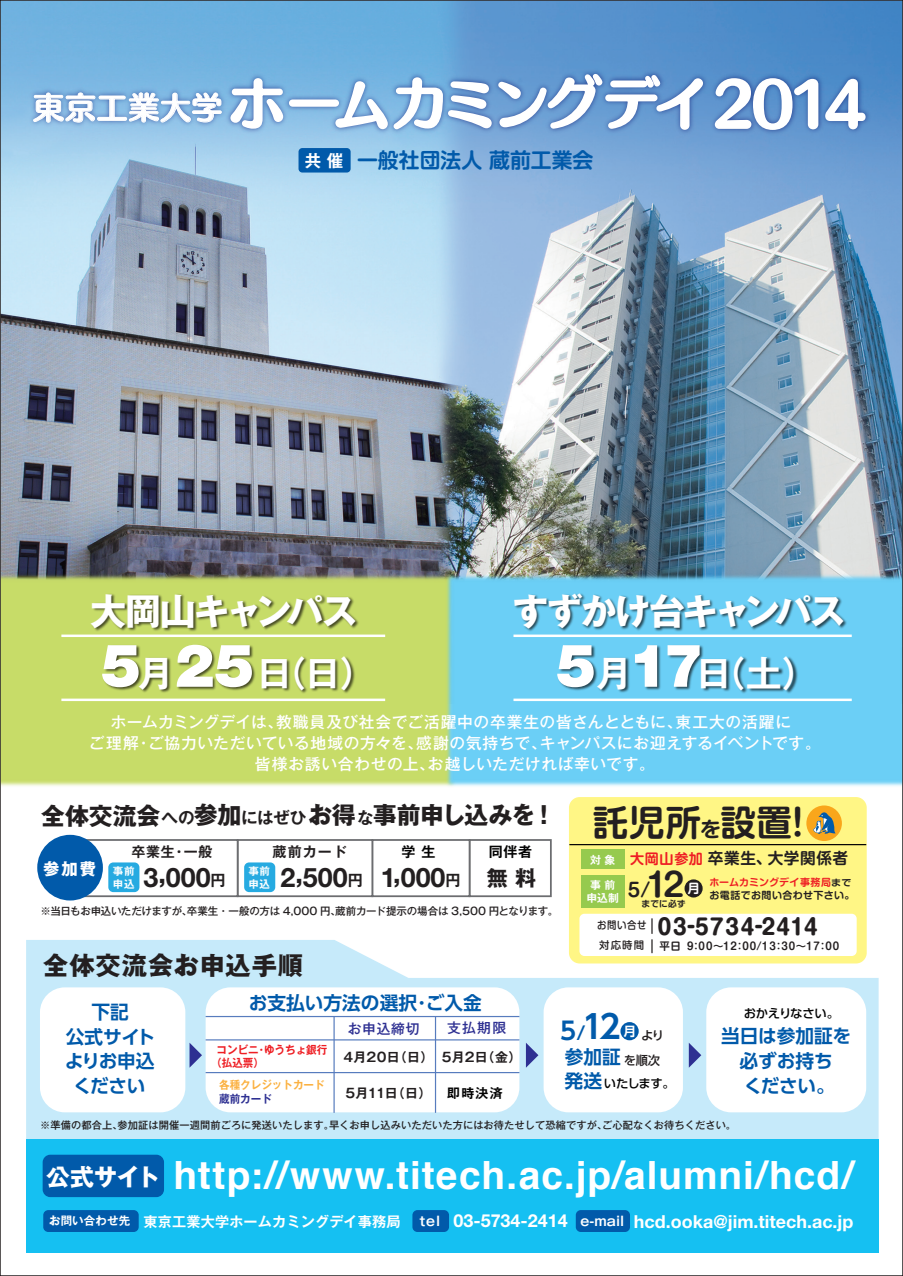
<style>
.page{position:relative;width:903px;height:1276px;background:#fff}
.page>*{position:absolute;margin:0;border:0;box-sizing:border-box;transform-origin:0 0}
.t1{font:56.7px "Humming CID B";letter-spacing:-.07em;color:#fff}
.t2{font:700 38.85px "Helvetica";letter-spacing:.025em;color:#fff}
.t3{font:700 36.05px "Gothic MB101 Pro";letter-spacing:-.065em;color:#fff}
.t4{font:700 35.88px "Gothic MB101 Pro De";color:#fff}
.t5{font:700 35.52px "Shin M Go Pro De";color:#231f20}
.t6{font:700 32.55px "UD Shin Go Pro De";color:#015aaa}
.t7{font:700 26.78px "Helvetica Neue";color:#231f20}
.t8{font:700 25.2px "Gothic MB101 Pro";letter-spacing:.03em;color:#231f20}
.t9{font:700 23.97px "Gothic MB101 Pro";letter-spacing:-.01em;color:#231f20}
.t10{font:700 23.8px "Gothic MB101 Pro";letter-spacing:-.02em;color:#fff}
.t11{font:700 21.53px "Shin M Go Pro";letter-spacing:-.295em;color:#231f20}
.t12{font:700 21.18px "Gothic MB101 Pro";color:#231f20}
.t13{font:700 20.82px "Shin M Go Pro De";color:#015aaa}
.t14{font:700 18.9px "Shin M Go Pro De";color:#231f20;scale:1.05 1}
.t15{font:700 18.72px/24.5px "UD Shin Go Pro De";letter-spacing:-.005em;color:#015aaa;text-align:center}
.t16{font:700 17.85px "Helvetica Neue";color:#fff}
.t17{font:700 16.62px "Gothic MB101 Pro De";color:#fff}
.t18{font:700 16.28px "Gothic MB101 Pro";color:#fff}
.t19{font:500 15.75px/21px "Gothic MB101 Pro";letter-spacing:.035em;color:#fff;text-align:center}
.t20{font:700 15.58px "Shin M Go Pro De";letter-spacing:.04em;color:#231f20}
.t21{font:700 14.17px "Gothic MB101 Pro De";letter-spacing:.01em;color:#fff}
.t22{font:700 14px "Gothic MB101 Pro De";letter-spacing:.08em;color:#231f20}
.t23{font:700 14px "Gothic MB101 Pro De";color:#030303}
.t24{font:500 13.83px "Gothic MB101 Pro";letter-spacing:.05em;color:#2e3092}
.t25{font:700 13.12px "Gothic MB101 Pro De";color:#fff}
.t26{font:700 12.95px "Gothic MB101 Pro De";color:#231f20}
.t27{font:700 12.95px "Gothic MB101 Pro De";color:#030303}
.t28{font:700 12.6px "Shin M Go Pro De";color:#fff}
.t29{font:700 12.6px "Shin Go Pro De";color:#fff}
.t30{font:500 12.25px "UD Shin Go Pro";letter-spacing:-.035em;color:#030303}
.t31{font:500 12.25px "UD Shin Go Pro";color:#231f20}
.t32{font:700 11.55px "Gothic MB101 Pro De";letter-spacing:.01em;color:#fff}
.t33{font:700 11.03px/13px "Gothic MB101 Pro De";color:#ee1d23;scale:.95 1}
.t34{font:700 11.03px "Gothic MB101 Pro De";color:#fbb141;scale:.95 1}
.t35{font:700 11.03px "Gothic MB101 Pro De";color:#2e3092;scale:.95 1}
.t36{font:700 10.85px/12.8px "Gothic MB101 Pro De";color:#fff;text-align:center}
.t37{font:500 10.5px "Gothic MB101 Pro";letter-spacing:-.025em;color:#231f20}
.t38{font:700 10.5px "Shin M Go Pro De";letter-spacing:-.285em;color:#231f20}
.t39{font:500 10.5px/19.6px "Shin M Go Pro";letter-spacing:.075em;color:#231f20;scale:.9 1}
.t40{font:700 10.5px/12.6px "Gothic MB101 Pro De";letter-spacing:.05em;color:#fff}
.t41{font:500 10.15px "Gothic MB101 Pro";letter-spacing:.01em;color:#231f20}
.t42{font:700 9.97px/13px "Shin M Go Pro De";letter-spacing:.03em;color:#231f20}
.t43{font:700 8.75px "Shin M Go Pro De";letter-spacing:.02em;color:#231f20}
.s1{font-size:30.8px}
.s2{font-family:"Helvetica Neue";font-weight:900;font-size:59.68px}
.s3{font-family:"Gothic MB101 Pro De";font-size:16.62px}
.s4{font-size:20.82px}
.s5{font-size:14px;color:#ee1d23}
.s6{font-size:32.2px}
.s7{font-family:"Gothic MB101 Pro De";font-size:15.22px}
.s8{color:#ee1d23}
.s9{font-size:8.92px}
.s10{font-size:24.32px}
.s11{font-size:18.2px}
.s12{font-family:"UD Shin Go Pro";font-weight:500;font-size:12.25px;color:#231f20}
.s13{font-family:"Gothic MB101 Pro De";font-size:13.12px}
</style>
<div class="page">
<img style="left:2px;top:2px;width:899px;height:1251px">
<h1 class="t1" style="left:33px;top:61px;width:835px"><span class="s1">東京工業大学</span>ホームカミングデイ2014</h1>
<h3 class="t13" style="left:357px;top:143px;width:238px">一般社団法人 蔵前工業会</h3>
<p class="t17" style="left:305px;top:147px;width:40px">共 催</p>
<h3 class="t3" style="left:91px;top:581px;width:268px">大岡山キャンパス</h3>
<h3 class="t4" style="left:101px;top:643px;width:295px"><span class="s2">5</span>月<span class="s2">25</span>日（日）　</h3>
<h3 class="t3" style="left:513px;top:581px;width:334px">すずかけ台キャンパス</h3>
<h3 class="t4" style="left:556px;top:643px;width:283px"><span class="s2">5</span>月<span class="s2">17</span>日（土）　</h3>
<p class="t19" style="left:89px;top:709px;width:733px">ホームカミングデイは、教職員及び社会でご活躍中の卒業生の皆さんとともに、東工大の活躍に<br>ご理解・ご協力いただいている地域の方々を、感謝の気持ちで、キャンパスにお迎えするイベントです。皆様お誘い合わせの上、お越しいただければ幸いです。</p>
<h3 class="t9" style="left:41px;top:795px;width:508px">全体交流会<span class="s3">への</span>参加<span class="s3">にはぜひ</span>お得<span class="s3">な</span>事前申し込みを !</h3>
<h3 class="t5" style="left:593px;top:793px;width:212px">託児所<span class="s4">を</span>設置!</h3>
<p class="t20" style="left:630px;top:845px;width:219px"><span class="s5">大岡山参加</span> 卒業生、大学関係者</p>
<p class="t14" style="left:624px;top:874px;width:59px">５/<span class="s6">12</span></p>
<p class="t23" style="left:401px;top:840px;width:36px">学 生</p>
<p class="t23" style="left:489px;top:840px;width:45px">同伴者</p>
<p class="t22" style="left:131px;top:840px;width:83px">卒業生・一般</p>
<p class="t22" style="left:273px;top:840px;width:76px">蔵前カード</p>
<p class="t36" style="left:590px;top:851px;width:27px">対 象</p>
<p class="t36" style="left:586px;top:877px;width:34px">事 前申込制</p>
<p class="t28" style="left:687px;top:878px;width:14px">月</p>
<p class="t18" style="left:43px;top:854px;width:55px">参加費</p>
<p class="t37" style="left:41px;top:902px;width:519px">※当日もお申込いただけますが、卒業生・一般の方は 4,000 円、蔵前カード提示の場合は 3,500 円となります。</p>
<p class="t40" style="left:249px;top:863px;width:23px">事前申込</p>
<p class="t40" style="left:113px;top:863px;width:23px">事前申込</p>
<h3 class="t12" style="left:487px;top:860px;width:51px">無 料</h3>
<h3 class="t7" style="left:143px;top:860px;width:84px">3,000<span class="s7">円</span></h3>
<h3 class="t7" style="left:281px;top:860px;width:84px">2,500<span class="s7">円</span></h3>
<h3 class="t7" style="left:381px;top:860px;width:81px">1,000<span class="s7">円</span></h3>
<p class="t42" style="left:709px;top:874px;width:147px"><span class="s8">ホームカミングデイ事務局</span><span class="s9">まで</span>お電話でお問い合わせ下さい。</p>
<h3 class="t11" style="left:654px;top:909px;width:169px">０３-５７３４-２４１４</h3>
<p class="t38" style="left:660px;top:937px;width:183px">平日 ９：００～１２：００/１３：３０～１７：００</p>
<p class="t43" style="left:641px;top:896px;width:46px">までに必ず</p>
<p class="t39" style="left:597px;top:914px;width:56px">お問い合せ対応時間</p>
<h3 class="t8" style="left:43px;top:944px;width:261px">全体交流会お申込手順</h3>
<p class="t15" style="left:65px;top:999px;width:92px">下記<br>公式サイトよりお申込ください</p>
<p class="t15" style="left:249px;top:989px;width:235px">お支払い方法の選択･ご入金</p>
<p class="t30" style="left:744px;top:1003px;width:97px">おかえりなさい。</p>
<h3 class="t6" style="left:560px;top:1000px;width:62px"><span class="s10">5</span><span class="s11">/</span>12</h3>
<p class="t15" style="left:565px;top:1067px;width:39px">発送</p>
<p class="t24" style="left:348px;top:1016px;width:73px">お申込締切</p>
<p class="t24" style="left:447px;top:1015px;width:61px">支払期限</p>
<p class="t26" style="left:344px;top:1046px;width:91px">4月20日（日）</p>
<p class="t26" style="left:346px;top:1082px;width:87px">5月11日（日）</p>
<p class="t29" style="left:623px;top:1020px;width:14px">月</p>
<p class="t15" style="left:721px;top:1023px;width:131px">当日は参加証を必ずお持ち<br>ください。</p>
<p class="t31" style="left:641px;top:1025px;width:25px">より</p>
<p class="t30" style="left:604px;top:1073px;width:73px">いたします。</p>
<p class="t33" style="left:211px;top:1041px;width:124px;text-indent:5px">コンビニ・ゆうちょ銀行（払込票）</p>
<p class="t34" style="left:219px;top:1075px;width:113px">各種クレジットカード</p>
<p class="t35" style="left:219px;top:1089px;width:57px">蔵前カード</p>
<p class="t15" style="left:565px;top:1043px;width:97px">参加証<span class="s12">を順次</span></p>
<p class="t26" style="left:442px;top:1046px;width:81px">5月2日（金）</p>
<p class="t27" style="left:447px;top:1082px;width:57px">即時決済</p>
<p class="t41" style="left:40px;top:1116px;width:697px">※準備の都合上、参加証は開催一週間前ごろに発送いたします。早くお申し込みいただいた方にはお待たせして恐縮ですが、ご心配なくお待ちください。</p>
<h3 class="t10" style="left:46px;top:1157px;width:116px">公式サイト</h3>
<h2 class="t2" style="left:173px;top:1143px;width:682px">http://www.titech.ac.jp/alumni/hcd/</h2>
<p class="t32" style="left:49px;top:1211px;width:83px">お問い合わせ先</p>
<p class="t21" style="left:144px;top:1209px;width:258px">東京工業大学ホームカミングデイ事務局</p>
<p class="t16" style="left:453px;top:1210px;width:402px">03-5734-2414 <span class="s13">e-mail</span> hcd.ooka@jim.titech.ac.jp</p>
<p class="t25" style="left:419px;top:1210px;width:22px">tel</p>
</div>
